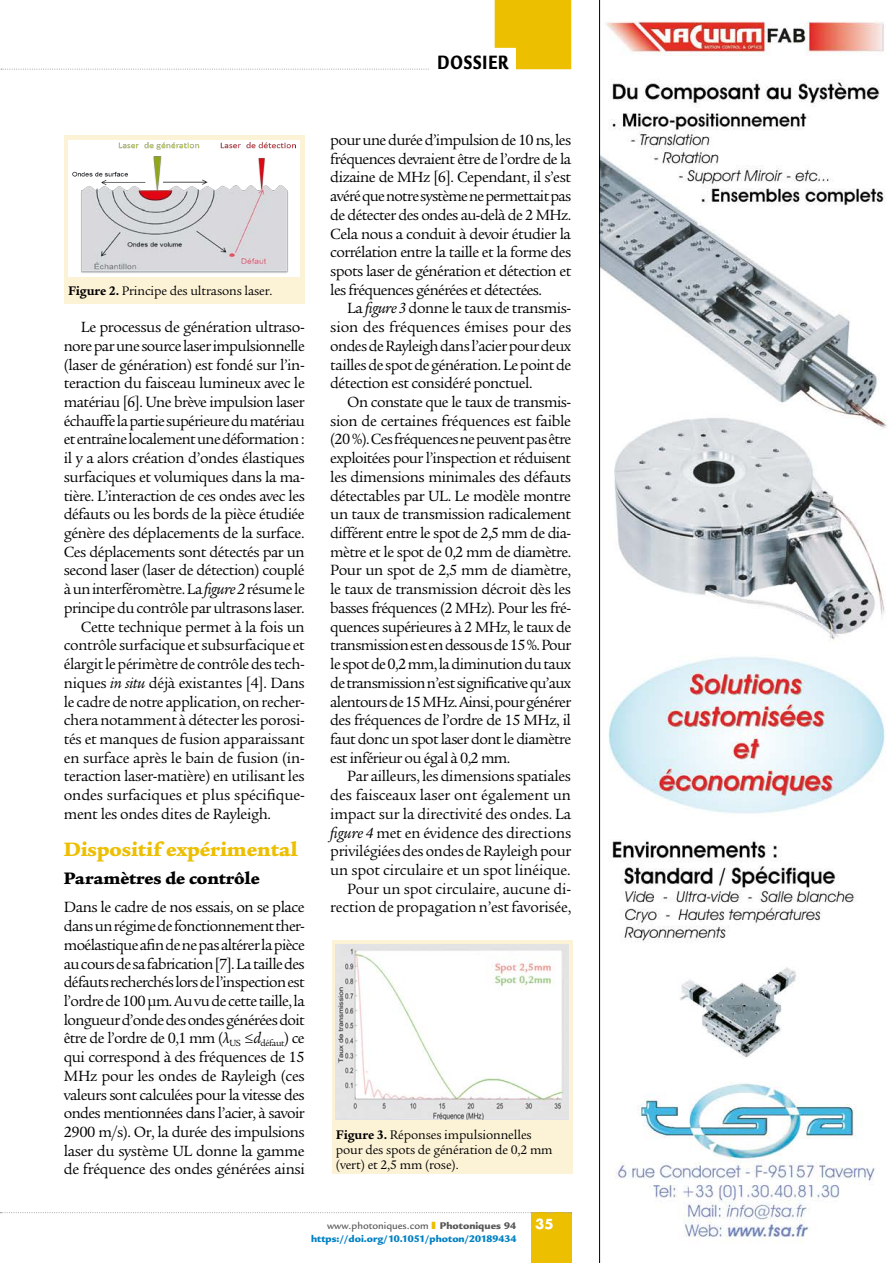
<style>
.page{position:relative;width:893px;height:1263px;background:#fff}
.page>*{position:absolute;margin:0;border:0;box-sizing:border-box;transform-origin:0 0}
.t1{font:900 21px "Legacy Serif";letter-spacing:-.01em;color:#ecbf00}
.t2{font:900 21px "Legacy Sans";letter-spacing:.06em;color:#000;scale:.72 1}
.t3{font:900 18px "Legacy Serif";letter-spacing:-.01em;color:#000}
.t4{font:16.05px/18.8px "Legacy Serif";letter-spacing:-.025em;color:#000;text-align:justify}
.t5{font:13.5px/15px "Legacy Serif";letter-spacing:-.01em;color:#000}
.t6{font:700 13.5px "Futura Std";color:#fff}
.t7{font:900 10.5px "Legacy Sans";color:#0081c3}
.t8{font:500 10.5px "Legacy Sans";color:#575756}
.s1{font-weight:700}
.s2{font-style:italic}
.s3{font-family:"Minion Pro";font-style:italic;font-size:15px}
.s4{color:#ecbf00}
.s5{font-weight:900}
</style>
<div class="page">
<div style="left:531px;top:1213px;width:40px;height:50px;background:#ecbf00"></div>
<svg style="left:1px;top:0;width:570px;height:70px"></svg>
<hr style="left:430px;top:67px;width:79px;height:3px;background:#fff">
<svg style="left:599px;top:0;width:288px;height:1263px"></svg>
<svg style="left:0;top:1212px;width:572px;height:1px"></svg>
<div style="left:64px;top:136px;width:241px;height:168px;background:#fcf2d6"></div>
<div style="left:68px;top:140px;width:232px;height:136px;background:#fff"></div>
<img style="left:72px;top:143px;width:223px;height:130px">
<div style="left:332px;top:940px;width:241px;height:234px;background:#fcf2d6"></div>
<img style="left:336px;top:944px;width:232px;height:176px">
<h1 class="t2" style="left:438px;top:50px;width:100px">DOSSIER</h1>
<p class="t5" style="left:68px;top:283px;width:206px"><span class="s1">Figure 2.</span> Principe des ultrasons laser.</p>
<p class="t4" style="left:81px;top:318px;width:225px">Le processus de génération ultraso-</p>
<p class="t4" style="left:64px;top:337px;width:242px">nore par une source laser impulsionnelle</p>
<p class="t4" style="left:64px;top:355px;width:242px">(laser de génération) est fondé sur l’in-</p>
<p class="t4" style="left:64px;top:374px;width:243px">teraction du faisceau lumineux avec le</p>
<p class="t4" style="left:64px;top:393px;width:242px">matériau [6]. Une brève impulsion laser</p>
<p class="t4" style="left:64px;top:411px;width:243px">échauffe la partie supérieure du matériau</p>
<p class="t4" style="left:64px;top:430px;width:242px">et entraîne localement une déformation :</p>
<p class="t4" style="left:64px;top:449px;width:243px">il y a alors création d’ondes élastiques</p>
<p class="t4" style="left:64px;top:468px;width:242px">surfaciques et volumiques dans la ma-</p>
<p class="t4" style="left:64px;top:486px;width:243px">tière. L’interaction de ces ondes avec les</p>
<p class="t4" style="left:64px;top:505px;width:242px">défauts ou les bords de la pièce étudiée</p>
<p class="t4" style="left:64px;top:524px;width:242px">génère des déplacements de la surface.</p>
<p class="t4" style="left:64px;top:542px;width:242px">Ces déplacements sont détectés par un</p>
<p class="t4" style="left:64px;top:561px;width:242px">second laser (laser de détection) couplé</p>
<p class="t4" style="left:64px;top:580px;width:242px">à un interféromètre. La <span class="s2">figure 2</span> résume le</p>
<p class="t4" style="left:64px;top:599px;width:242px">principe du contrôle par ultrasons laser.</p>
<p class="t4" style="left:81px;top:617px;width:225px">Cette technique permet à la fois un</p>
<p class="t4" style="left:64px;top:636px;width:242px">contrôle surfacique et subsurfacique et</p>
<p class="t4" style="left:64px;top:655px;width:242px">élargit le périmètre de contrôle des tech-</p>
<p class="t4" style="left:64px;top:673px;width:242px">niques <span class="s2">in situ</span> déjà existantes [4]. Dans</p>
<p class="t4" style="left:64px;top:692px;width:242px">le cadre de notre application, on recher-</p>
<p class="t4" style="left:64px;top:711px;width:242px">chera notamment à détecter les porosi-</p>
<p class="t4" style="left:64px;top:730px;width:242px">tés et manques de fusion apparaissant</p>
<p class="t4" style="left:64px;top:748px;width:242px">en surface après le bain de fusion (in-</p>
<p class="t4" style="left:64px;top:767px;width:242px">teraction laser-matière) en utilisant les</p>
<p class="t4" style="left:64px;top:786px;width:242px">ondes surfaciques et plus spécifique-</p>
<p class="t4" style="left:64px;top:804px;width:209px">ment les ondes dites de Rayleigh.</p>
<h1 class="t1" style="left:64px;top:837px;width:236px">Dispositif expérimental</h1>
<p class="t3" style="left:64px;top:868px;width:198px">Paramètres de contrôle</p>
<p class="t4" style="left:64px;top:898px;width:243px">Dans le cadre de nos essais, on se place dans un régime de fonctionnement ther&shy;moélastique afin de ne pas altérer la pièce au cours de sa fabrication [7]. La taille des défauts recherchés lors de l’inspection est l’ordre de 100 µm. Au vu de cette taille, la longueur d’onde des ondes générées doit être de l’ordre de 0,1 mm (<span class="s3">λ</span><sub>US</sub> <span class="s3">≤</span><span class="s2">d</span><sub>défaut</sub>) ce qui correspond à des fréquences de 15<br>MHz pour les ondes de Rayleigh (ces valeurs sont calculées pour la vitesse des ondes mentionnées dans l’acier, à savoir 2900 m/s). Or, la durée des impulsions laser du système UL donne la gamme de fréquence des ondes générées ainsi</p>
<p class="t4" style="left:330px;top:131px;width:243px">pour une durée d’impulsion de 10 ns, les fréquences devraient être de l’ordre de la dizaine de MHz [6]. Cependant, il s’est avéré que notre système ne permettait pas de détecter des ondes au-delà de 2 MHz.<br>Cela nous a conduit à devoir étudier la corrélation entre la taille et la forme des spots laser de génération et détection et les fréquences générées et détectées.</p>
<p class="t4" style="left:330px;top:299px;width:243px;text-indent:17px">La <span class="s2">figure 3</span> donne le taux de transmis&shy;sion des fréquences émises pour des ondes de Rayleigh dans l’acier pour deux tailles de spot de génération. Le point de détection est considéré ponctuel.</p>
<p class="t4" style="left:330px;top:393px;width:243px;text-indent:17px">On constate que le taux de transmis&shy;sion de certaines fréquences est faible (20 %). Ces fréquences ne peuvent pas être exploitées pour l’inspection et réduisent les dimensions minimales des défauts détectables par UL. Le modèle montre un taux de transmission radicalement différent entre le spot de 2,5 mm de dia&shy;mètre et le spot de 0,2 mm de diamètre.<br>Pour un spot de 2,5 mm de diamètre, le taux de transmission décroit dès les basses fréquences (2 MHz). Pour les fré&shy;quences supérieures à 2 MHz, le taux de transmission est en dessous de 15 %. Pour le spot de 0,2 mm, la diminution du taux de transmission n’est significative qu’aux alentours de 15 MHz. Ainsi, pour générer des fréquences de l’ordre de 15 MHz, il faut donc un spot laser dont le diamètre est inférieur ou égal à 0,2 mm.</p>
<p class="t4" style="left:330px;top:767px;width:243px;text-align:right">Par ailleurs, les dimensions spatiales des faisceaux laser ont également un impact sur la directivité des ondes. La <span class="s2">figure 4</span> met en évidence des directions privilégiées des ondes de Rayleigh pour un spot circulaire et un spot linéique.<br>Pour un spot circulaire, aucune di&shy;rection de propagation n’est favorisée,</p>
<p class="t5" style="left:336px;top:1128px;width:218px"><span class="s1">Figure 3.</span> Réponses impulsionnelles pour des spots de génération de 0,2 mm (vert) et 2,5 mm (rose).</p>
<p class="t8" style="left:327px;top:1220px;width:190px">www.photoniques.com <span class="s4">❚</span> <span class="s5">Photoniques 94</span></p>
<p class="t6" style="left:535px;top:1215px;width:20px">35</p>
<p class="t7" style="left:311px;top:1232px;width:207px">https://doi.org/10.1051/photon/20189434</p>
</div>
